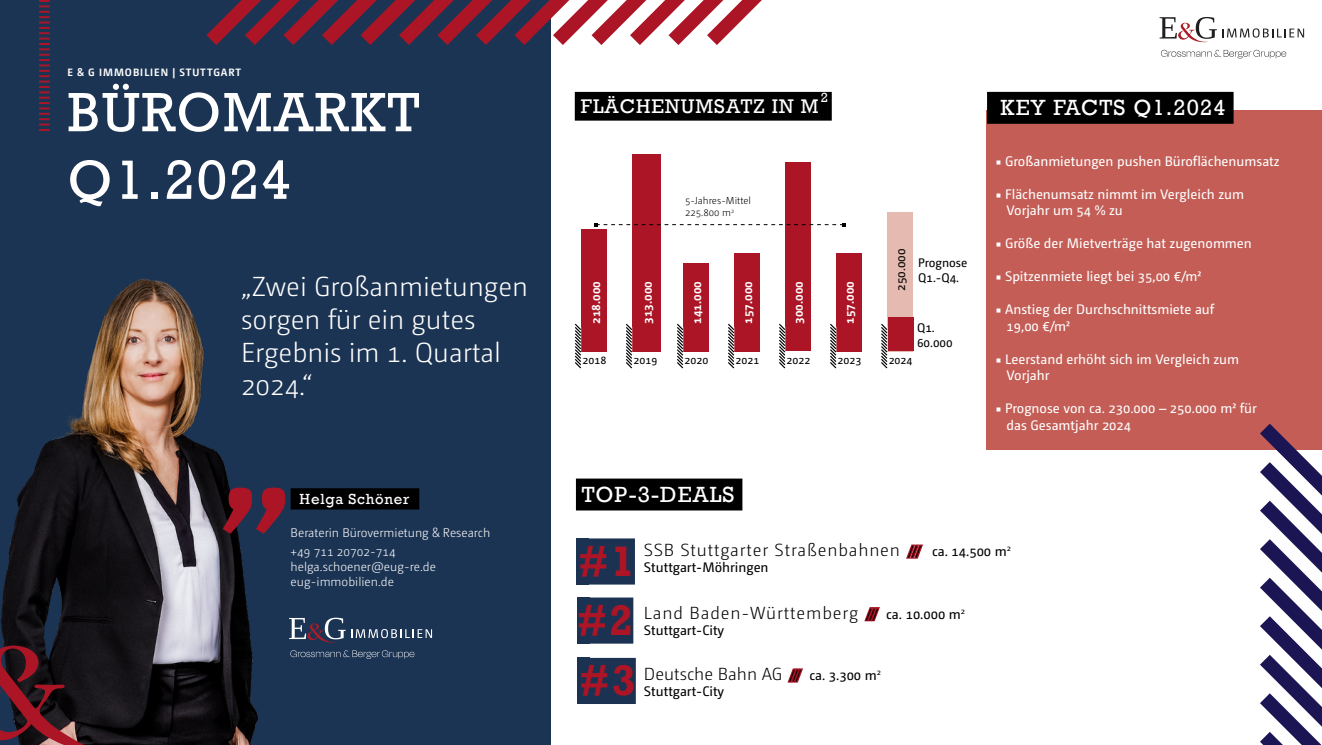
<style>
.page{position:relative;width:1322px;height:745px;background:#fff}
.page>*{position:absolute;margin:0;border:0;box-sizing:border-box;transform-origin:0 0}
.t1{font:56.25px/67.5px "Rockwell";letter-spacing:.03em;color:#fff}
.t2{font:700 43.75px/59.6px "Rockwell";color:#ac1525;text-align:justify}
.t3{font:300 27.5px/33px "Camingo Dos Pro";color:#fff}
.t4{font:22.5px "Rockwell";letter-spacing:.05em;color:#fff}
.t5{font:20.25px "Rockwell";letter-spacing:.05em;color:#fff}
.t6{font:300 17.5px "Camingo Dos Pro";letter-spacing:.05em;color:#000}
.t7{font:300 17.5px "Camingo Dos Pro";color:#000}
.t8{font:15px "Rockwell";letter-spacing:.05em;color:#fff}
.t9{font:13.75px/16.5px "Camingo Dos Pro";color:#fff}
.t10{font:13.75px "Camingo Dos Pro";color:#000}
.t11{font:13.5px "Rockwell";color:#fff}
.t12{font:300 12.5px/18.8px "Camingo Dos Pro";color:#fff}
.t13{font:700 12.38px "Camingo Dos Pro";color:#fff}
.t14{font:12.38px/14.9px "Camingo Dos Pro";color:#000}
.t15{font:11.25px "Camingo Dos Pro";color:#000}
.t16{font:700 10.62px "Camingo Dos Pro";letter-spacing:.09em;color:#fff}
.t17{font:300 10.12px/12.1px "Camingo Dos Pro";color:#000}
.s1{font-family:"Minion Pro"}
.s2{font-weight:400;font-size:13.75px;color:#ac1525}
.s3{font-weight:400;font-size:13.75px}
</style>
<div class="page">
<div style="left:0;top:0;width:550px;height:744px;background:#1c3453"></div>
<svg style="left:39px;top:0;width:11px;height:131px"></svg>
<div style="left:986px;top:110px;width:336px;height:339px;background:#c35d55"></div>
<div style="left:987px;top:92px;width:246px;height:32px;background:#000"></div>
<svg style="left:206px;top:0;width:556px;height:60px"></svg>
<div style="left:291px;top:488px;width:128px;height:21px;background:#000"></div>
<img style="left:1px;top:278px;width:263px;height:466px">
<svg style="left:0;top:645px;width:121px;height:99px;background:#35181f"></svg>
<svg style="left:223px;top:487px;width:62px;height:46px"></svg>
<div style="left:577px;top:657px;width:12px;height:46px;background:#1b3253"></div>
<div style="left:576px;top:538px;width:12px;height:46px;background:#1b3253"></div>
<div style="left:579px;top:538px;width:56px;height:46px;background:#1b3253"></div>
<div style="left:577px;top:597px;width:56px;height:46px;background:#1b3253"></div>
<div style="left:580px;top:657px;width:56px;height:46px;background:#1b3253"></div>
<div style="left:576px;top:478px;width:166px;height:32px;background:#000"></div>
<svg style="left:289px;top:617px;width:143px;height:25px"></svg>
<svg style="left:290px;top:650px;width:124px;height:8px"></svg>
<div style="left:581px;top:228px;width:26px;height:123px;background:#ac1525"></div>
<div style="left:887px;top:211px;width:26px;height:140px;background:#e5bab0"></div>
<div style="left:836px;top:252px;width:26px;height:99px;background:#ac1525"></div>
<div style="left:785px;top:162px;width:26px;height:189px;background:#ac1525"></div>
<div style="left:734px;top:252px;width:26px;height:99px;background:#ac1525"></div>
<div style="left:683px;top:262px;width:25px;height:89px;background:#ac1525"></div>
<div style="left:632px;top:154px;width:29px;height:197px;background:#ac1525"></div>
<div style="left:575px;top:92px;width:257px;height:28px;background:#000"></div>
<svg style="left:594px;top:223px;width:252px;height:3px"></svg>
<div style="left:888px;top:317px;width:25px;height:34px;background:#ac1525"></div>
<svg style="left:575px;top:323px;width:7px;height:46px"></svg>
<svg style="left:626px;top:323px;width:7px;height:46px"></svg>
<svg style="left:677px;top:323px;width:7px;height:46px"></svg>
<svg style="left:728px;top:323px;width:7px;height:46px"></svg>
<svg style="left:779px;top:323px;width:7px;height:46px"></svg>
<svg style="left:830px;top:323px;width:7px;height:46px"></svg>
<svg style="left:881px;top:323px;width:7px;height:46px"></svg>
<svg style="left:1245px;top:423px;width:77px;height:321px"></svg>
<svg style="left:1159px;top:17px;width:145px;height:25px"></svg>
<svg style="left:1161px;top:50px;width:125px;height:8px"></svg>
<p class="t16" style="left:67px;top:66px;width:175px">E &amp; G IMMOBILIEN | STUTTGART</p>
<h1 class="t1" style="left:67px;top:79px;width:354px">BÜROMARKT<br>Q1.2024</h1>
<h3 class="t3" style="left:241px;top:270px;width:288px">„Zwei Großanmietungen sorgen für ein gutes<br>Ergebnis im 1. Quartal<br>2024.“</h3>
<p class="t8" style="left:300px;top:490px;width:111px">Helga Schöner</p>
<p class="t12" style="left:291px;top:523px;width:201px">Beraterin Bürovermietung &amp; Research +49 711 20702-714</p>
<p class="t12" style="left:291px;top:559px;width:147px;line-height:15px">helga.schoener@eug-re.de eug-immobilien.de</p>
<p class="t11" style="left:820px;top:90px;width:9px">2</p>
<h3 class="t5" style="left:581px;top:94px;width:239px">FLÄCHENUMSATZ IN M</h3>
<p class="t13" style="left:588px;top:323px;width:44px;rotate:-90deg">218.000</p>
<p class="t17" style="left:685px;top:195px;width:67px">5-Jahres-Mittel<br>225.800 m<sup>2</sup></p>
<p class="t13" style="left:640px;top:323px;width:44px;rotate:-90deg">313.000</p>
<p class="t13" style="left:689px;top:323px;width:44px;rotate:-90deg">141.000</p>
<p class="t13" style="left:740px;top:323px;width:44px;rotate:-90deg">157.000</p>
<p class="t13" style="left:791px;top:323px;width:44px;rotate:-90deg">300.000</p>
<p class="t13" style="left:842px;top:323px;width:44px;rotate:-90deg">157.000</p>
<p class="t14" style="left:893px;top:291px;width:44px;rotate:-90deg">250.000</p>
<p class="t14" style="left:918px;top:255px;width:51px">Prognose<br>Q1.-Q4.</p>
<p class="t14" style="left:917px;top:320px;width:37px">Q1.<br>60.000</p>
<p class="t15" style="left:582px;top:353px;width:25px">2018</p>
<p class="t15" style="left:633px;top:353px;width:25px">2019</p>
<p class="t15" style="left:684px;top:353px;width:25px">2020</p>
<p class="t15" style="left:735px;top:353px;width:25px">2021</p>
<p class="t15" style="left:786px;top:353px;width:25px">2022</p>
<p class="t15" style="left:837px;top:353px;width:25px">2023</p>
<p class="t15" style="left:888px;top:353px;width:25px">2024</p>
<h3 class="t4" style="left:582px;top:480px;width:154px">TOP-3-DEALS</h3>
<h3 class="t4" style="left:1000px;top:94px;width:227px">KEY FACTS Q1.2024</h3>
<p class="t9" style="left:996px;top:152px;width:285px"><span class="s1">■</span> Großanmietungen pushen Büroflächenumsatz</p>
<p class="t9" style="left:1006px;top:185px;width:239px;text-indent:-11px"><span class="s1">■</span> Flächenumsatz nimmt im Vergleich zum<br>Vorjahr um 54 % zu</p>
<p class="t9" style="left:996px;top:235px;width:257px"><span class="s1">■</span> Größe der Mietverträge hat zugenommen</p>
<p class="t9" style="left:996px;top:268px;width:207px"><span class="s1">■</span> Spitzenmiete liegt bei 35,00 €/m²</p>
<p class="t9" style="left:1006px;top:301px;width:209px;text-indent:-11px"><span class="s1">■</span> Anstieg der Durchschnittsmiete auf<br>19,00 €/m²</p>
<p class="t9" style="left:1006px;top:350px;width:234px;text-indent:-11px"><span class="s1">■</span> Leerstand erhöht sich im Vergleich zum<br>Vorjahr</p>
<p class="t9" style="left:1006px;top:400px;width:252px;text-indent:-11px"><span class="s1">■</span> Prognose von ca. 230.000 – 250.000 m² für das Gesamtjahr 2024</p>
<h2 class="t2" style="left:577px;top:531px;width:60px">#1 #2 #3</h2>
<p class="t6" style="left:644px;top:539px;width:368px">SSB Stuttgarter Straßenbahnen <span class="s2">///</span> <span class="s3">ca. 14.500 m</span><sup>2</sup></p>
<p class="t10" style="left:644px;top:559px;width:126px">Stuttgart-Möhringen</p>
<p class="t6" style="left:644px;top:602px;width:323px">Land Baden-Württemberg <span class="s2">///</span> <span class="s3">ca. 10.000 m</span><sup>2</sup></p>
<p class="t10" style="left:644px;top:621px;width:82px">Stuttgart-City</p>
<p class="t7" style="left:644px;top:663px;width:239px">Deutsche Bahn AG <span class="s2">///</span> <span class="s3">ca. 3.300 m</span><sup>2</sup></p>
<p class="t10" style="left:644px;top:683px;width:82px">Stuttgart-City</p>
</div>
